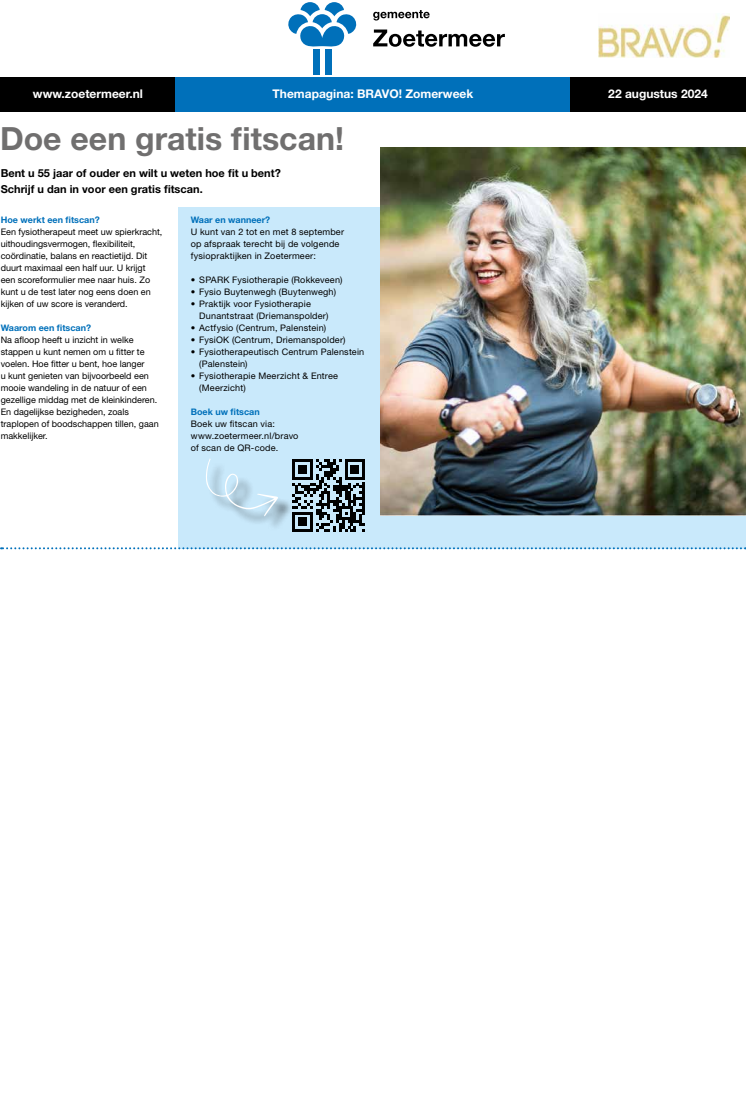
<style>
.page{position:relative;width:746px;height:1106px;background:#fff}
.page>*{position:absolute;margin:0;border:0;box-sizing:border-box;transform-origin:0 0}
.t1{font:700 32px "Helvetica Neue LT Std";color:#706f6f}
.t2{font:700 12px "Helvetica Neue LT Std";color:#fff}
.t3{font:700 11px/16px "Helvetica Neue LT Std";color:#000}
.t4{font:9px/12px "Helvetica Neue LT Std Roman 5";color:#000}
.t5{font:9px/12px "Helvetica Neue LT Std Roman 5";letter-spacing:.02em;color:#000}
.t6{font:700 9px "Helvetica Neue LT Std";color:#0070ba}
</style>
<div class="page">
<div style="left:179px;top:207px;width:567px;height:342px;background:#c9e9fb"></div>
<svg style="left:373px;top:30px;width:132px;height:17px"></svg>
<svg style="left:373px;top:10px;width:56px;height:11px"></svg>
<svg style="left:288px;top:2px;width:69px;height:45px"></svg>
<div style="left:313px;top:49px;width:6px;height:25px;background:#0070ba"></div>
<div style="left:325px;top:49px;width:6px;height:25px;background:#0070ba"></div>
<div style="left:0;top:77px;width:176px;height:34px;background:#000"></div>
<div style="left:570px;top:77px;width:176px;height:34px;background:#000"></div>
<div style="left:176px;top:77px;width:394px;height:34px;background:#0070ba"></div>
<svg style="left:1px;top:547px;width:745px;height:2px"></svg>
<img style="left:380px;top:148px;width:366px;height:367px">
<img style="left:598px;top:14px;width:131px;height:43px">
<svg style="left:292px;top:459px;width:73px;height:73px"></svg>
<div style="left:208px;top:461px;width:86px;height:70px;background:#000;opacity:.75"></div>
<svg style="left:206px;top:459px;width:72px;height:57px"></svg>
<h2 class="t2" style="left:33px;top:86px;width:111px">www.zoetermeer.nl</h2>
<h2 class="t2" style="left:272px;top:86px;width:202px">Themapagina: BRAVO! Zomerweek</h2>
<h2 class="t2" style="left:608px;top:86px;width:101px">22 augustus 2024</h2>
<h1 class="t1" style="left:0;top:119px;width:345px">Doe een gratis fitscan!</h1>
<p class="t3" style="left:1px;top:165px;width:281px">Bent u 55 jaar of ouder en wilt u weten hoe fit u bent?<br>Schrijf u dan in voor een gratis fitscan.</p>
<p class="t6" style="left:1px;top:214px;width:101px">Hoe werkt een fitscan?</p>
<p class="t4" style="left:1px;top:226px;width:163px">Een fysiotherapeut meet uw spierkracht, uithoudingsvermogen, flexibiliteit, coördinatie, balans en reactietijd. Dit duurt maximaal een half uur. U krijgt een scoreformulier mee naar huis. Zo kunt u de test later nog eens doen en kijken of uw score is veranderd.</p>
<p class="t6" style="left:1px;top:322px;width:92px">Waarom een fitscan?</p>
<p class="t4" style="left:1px;top:334px;width:159px">Na afloop heeft u inzicht in welke stappen u kunt nemen om u fitter te voelen. Hoe fitter u bent, hoe langer<br>u kunt genieten van bijvoorbeeld een mooie wandeling in de natuur of een gezellige middag met de kleinkinderen.<br>En dagelijkse bezigheden, zoals traplopen of boodschappen tillen, gaan makkelijker.</p>
<p class="t6" style="left:191px;top:214px;width:81px">Waar en wanneer?</p>
<p class="t5" style="left:191px;top:226px;width:155px">U kunt van 2 tot en met 8 september op afspraak terecht bij de volgende fysiopraktijken in Zoetermeer:</p>
<p class="t5" style="left:191px;top:274px;width:153px">• SPARK Fysiotherapie (Rokkeveen)</p>
<p class="t5" style="left:191px;top:286px;width:147px">• Fysio Buytenwegh (Buytenwegh)</p>
<p class="t5" style="left:199px;top:298px;width:131px;text-indent:-9px">• Praktijk voor Fysiotherapie<br>Dunantstraat (Driemanspolder)</p>
<p class="t5" style="left:191px;top:322px;width:137px">• Actfysio (Centrum, Palenstein)</p>
<p class="t5" style="left:191px;top:334px;width:156px">• FysiOK (Centrum, Driemanspolder)</p>
<p class="t5" style="left:199px;top:346px;width:166px;text-indent:-9px">• Fysiotherapeutisch Centrum Palenstein (Palenstein)</p>
<p class="t5" style="left:199px;top:370px;width:140px;text-indent:-9px">• Fysiotherapie Meerzicht &amp; Entree (Meerzicht)</p>
<p class="t6" style="left:191px;top:406px;width:71px">Boek uw fitscan</p>
<p class="t5" style="left:191px;top:418px;width:109px">Boek uw fitscan via: www.zoetermeer.nl/bravo of scan de QR-code.</p>
</div>
